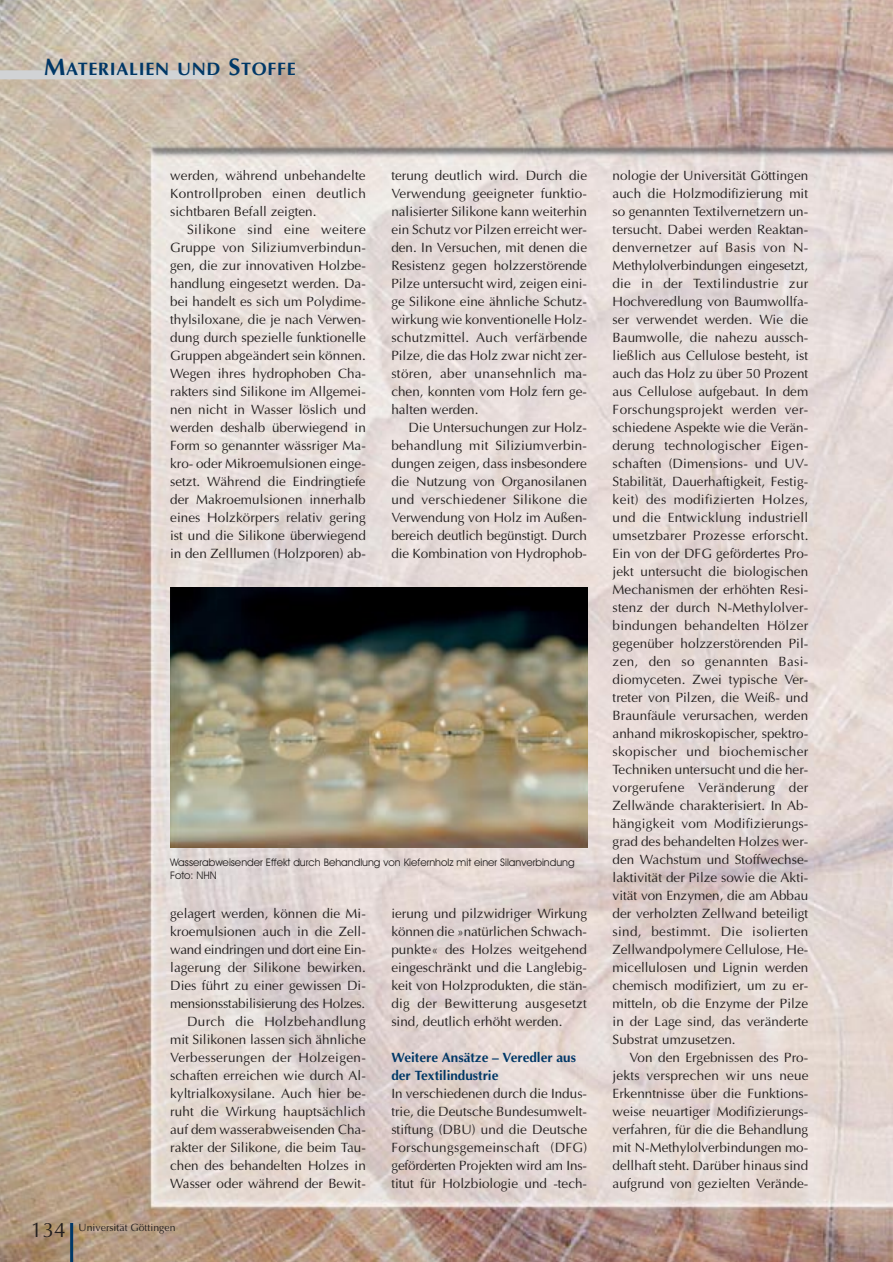
<style>
.page{position:relative;width:893px;height:1262px;background:#fff}
.page>*{position:absolute;margin:0;border:0;box-sizing:border-box;transform-origin:0 0}
.t1{font:21px "Optima";color:#231f1f}
.t2{font:700 18px "Optima";letter-spacing:.035em;color:#003867}
.t3{font:13.5px/18px "Optima";color:#231f1f;text-align:justify}
.t4{font:700 13.5px/18px "Optima";color:#003867}
.t5{font:10.5px/13.5px "Avant Garde IT Cby BT";color:#231f1f}
.t6{font:10.5px "Optima";color:#231f1f}
.s1{font-size:24px}
</style>
<div class="page">
<img style="left:0;top:0;width:892px;height:1261px">
<hr style="left:70px;top:1222px;width:3px;height:39px;background:#003867">
<div style="left:0;top:70px;width:213px;height:9px;background:#d1d3d5"></div>
<img style="left:170px;top:587px;width:417px;height:260px">
<h2 class="t2" style="left:44px;top:61px;width:253px"><span class="s1">M</span>ATERIALIEN UND <span class="s1">S</span>TOFFE</h2>
<p class="t3" style="left:170px;top:168px;width:197px">werden, während unbehandelte Kontrollproben einen deutlich sichtbaren Befall zeigten.</p>
<p class="t3" style="left:170px;top:222px;width:197px;text-indent:17px">Silikone sind eine weitere Gruppe von Siliziumverbindun&shy;gen, die zur innovativen Holzbe&shy;handlung eingesetzt werden. Da&shy;bei handelt es sich um Polydime&shy;thylsiloxane, die je nach Verwen&shy;dung durch spezielle funktionelle Gruppen abgeändert sein können.<br>Wegen ihres hydrophoben Cha&shy;rakters sind Silikone im Allgemei&shy;nen nicht in Wasser löslich und werden deshalb überwiegend in Form so genannter wässriger Ma&shy;kro- oder Mikroemulsionen einge&shy;setzt. Während die Eindringtiefe der Makroemulsionen innerhalb eines Holzkörpers relativ gering ist und die Silikone überwiegend in den Zelllumen (Holzporen) ab-</p>
<p class="t3" style="left:391px;top:168px;width:197px">terung deutlich wird. Durch die Verwendung geeigneter funktio&shy;nalisierter Silikone kann weiterhin ein Schutz vor Pilzen erreicht wer&shy;den. In Versuchen, mit denen die Resistenz gegen holzzerstörende Pilze untersucht wird, zeigen eini&shy;ge Silikone eine ähnliche Schutz&shy;wirkung wie konventionelle Holz&shy;schutzmittel. Auch verfärbende Pilze, die das Holz zwar nicht zer&shy;stören, aber unansehnlich ma&shy;chen, konnten vom Holz fern ge&shy;halten werden.</p>
<p class="t3" style="left:391px;top:420px;width:197px;text-indent:17px">Die Untersuchungen zur Holz&shy;behandlung mit Siliziumverbin&shy;dungen zeigen, dass insbesondere die Nutzung von Organosilanen und verschiedener Silikone die Verwendung von Holz im Außen&shy;bereich deutlich begünstigt. Durch die Kombination von Hydrophob-</p>
<h1 class="t1" style="left:31px;top:1221px;width:37px">134</h1>
<p class="t5" style="left:170px;top:856px;width:406px">Wasserabweisender Effekt durch Behandlung von Kiefernholz mit einer Silanverbindung<br>Foto: NHN</p>
<p class="t3" style="left:170px;top:906px;width:197px;text-align:right">gelagert werden, können die Mi&shy;kroemulsionen auch in die Zell&shy;wand eindringen und dort eine Ein&shy;lagerung der Silikone bewirken.<br>Dies führt zu einer gewissen Di&shy;mensionsstabilisierung des Holzes.<br>Durch die Holzbehandlung mit Silikonen lassen sich ähnliche<br>Verbesserungen der Holzeigen&shy;schaften erreichen wie durch Al&shy;kyltrialkoxysilane. Auch hier be&shy;ruht die Wirkung hauptsächlich auf dem wasserabweisenden Cha&shy;rakter der Silikone, die beim Tau&shy;chen des behandelten Holzes in<br>Wasser oder während der Bewit-</p>
<p class="t6" style="left:79px;top:1223px;width:98px">Universität Göttingen</p>
<p class="t3" style="left:391px;top:906px;width:197px">ierung und pilzwidriger Wirkung können die »natürlichen Schwach&shy;punkte« des Holzes weitgehend eingeschränkt und die Langlebig&shy;keit von Holzprodukten, die stän&shy;dig der Bewitterung ausgesetzt sind, deutlich erhöht werden.</p>
<p class="t4" style="left:391px;top:1050px;width:186px">Weitere Ansätze – Veredler aus der Textilindustrie</p>
<p class="t3" style="left:391px;top:1086px;width:197px">In verschiedenen durch die Indus&shy;trie, die Deutsche Bundesumwelt&shy;stiftung (DBU) und die Deutsche Forschungsgemeinschaft (DFG) geförderten Projekten wird am Ins&shy;titut für Holzbiologie und -tech-</p>
<p class="t3" style="left:612px;top:168px;width:197px">nologie der Universität Göttingen auch die Holzmodifizierung mit so genannten Textilvernetzern un&shy;tersucht. Dabei werden Reaktan&shy;denvernetzer auf Basis von N-Methylolverbindungen eingesetzt, die in der Textilindustrie zur Hochveredlung von Baumwollfa&shy;ser verwendet werden. Wie die Baumwolle, die nahezu aussch&shy;ließlich aus Cellulose besteht, ist auch das Holz zu über 50 Prozent aus Cellulose aufgebaut. In dem Forschungsprojekt werden ver&shy;schiedene Aspekte wie die Verän&shy;derung technologischer Eigen&shy;schaften (Dimensions- und UV-Stabilität, Dauerhaftigkeit, Festig&shy;keit) des modifizierten Holzes, und die Entwicklung industriell umsetzbarer Prozesse erforscht.<br>Ein von der DFG gefördertes Pro&shy;jekt untersucht die biologischen Mechanismen der erhöhten Resi&shy;stenz der durch N-Methylolver&shy;bindungen behandelten Hölzer gegenüber holzzerstörenden Pil&shy;zen, den so genannten Basi&shy;diomyceten. Zwei typische Ver&shy;treter von Pilzen, die Weiß- und Braunfäule verursachen, werden anhand mikroskopischer, spektro&shy;skopischer und biochemischer Techniken untersucht und die her&shy;vorgerufene Veränderung der Zellwände charakterisiert. In Ab&shy;hängigkeit vom Modifizierungs&shy;grad des behandelten Holzes wer&shy;den Wachstum und Stoffwechse&shy;laktivität der Pilze sowie die Akti&shy;vität von Enzymen, die am Abbau der verholzten Zellwand beteiligt sind, bestimmt. Die isolierten Zellwandpolymere Cellulose, He&shy;micellulosen und Lignin werden chemisch modifiziert, um zu er&shy;mitteln, ob die Enzyme der Pilze in der Lage sind, das veränderte Substrat umzusetzen.</p>
<p class="t3" style="left:612px;top:1050px;width:197px;text-indent:17px">Von den Ergebnissen des Pro&shy;jekts versprechen wir uns neue Erkenntnisse über die Funktions&shy;weise neuartiger Modifizierungs&shy;verfahren, für die die Behandlung mit N-Methylolverbindungen mo&shy;dellhaft steht. Darüber hinaus sind aufgrund von gezielten Verände-</p>
</div>
